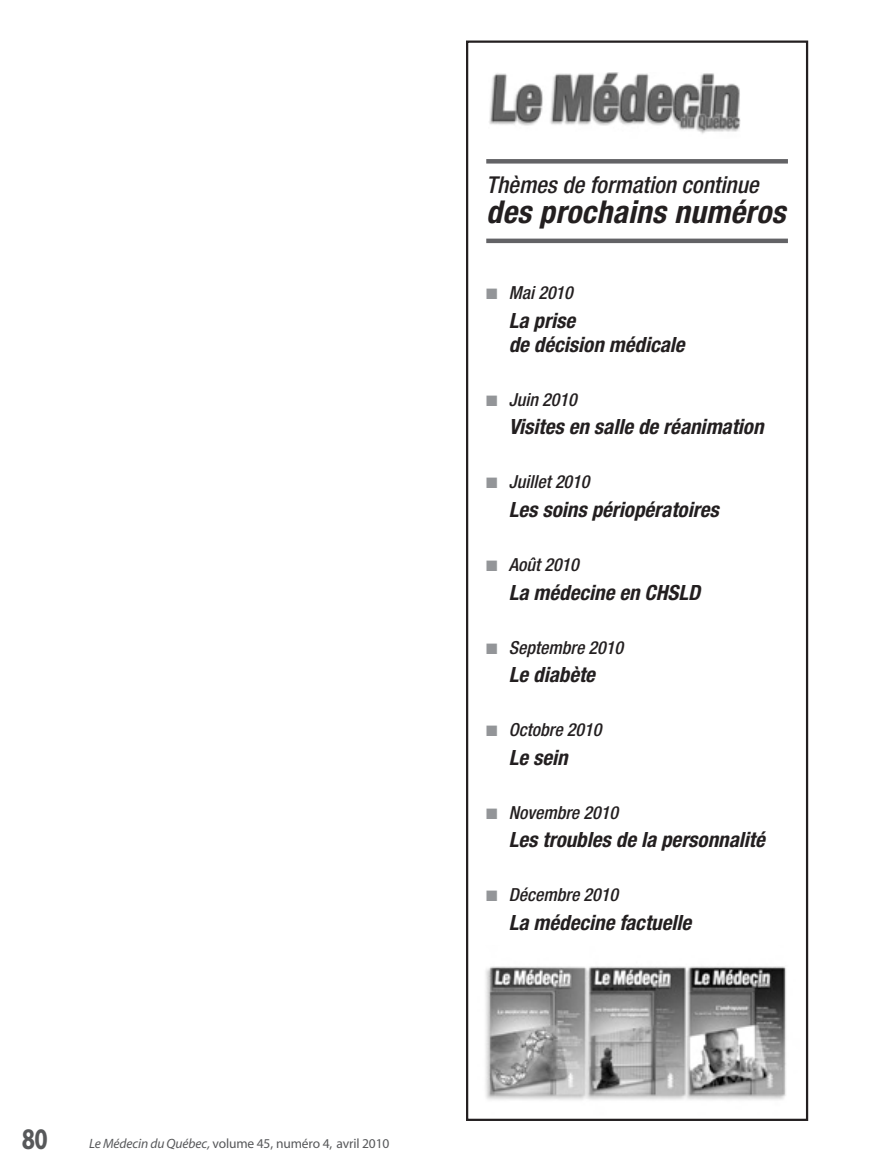
<style>
.page{position:relative;width:878px;height:1175px;background:#fff}
.page>*{position:absolute;margin:0;border:0;box-sizing:border-box;transform-origin:0 0}
.t1{font:italic 700 condensed 31.5px "Helvetica Neue";color:#231f20}
.t2{font:700 30px "Myriad";color:#57585a;scale:.8 1}
.t3{font:italic 500 condensed 23.25px "Helvetica Neue";color:#231f20}
.t4{font:italic 700 condensed 21px/24px "Helvetica Neue";color:#231f20}
.t5{font:italic 500 condensed 18px "Helvetica Neue";color:#231f20}
.t6{font:13.5px "Myriad";letter-spacing:-.01em;color:#57585a}
.s1{font-style:italic}
.s2{color:#939598}
</style>
<div class="page">
<div style="left:486px;top:159px;width:302px;height:5px;background:#636366"></div>
<div style="left:486px;top:238px;width:302px;height:5px;background:#636366"></div>
<div style="left:466px;top:40px;width:342px;height:1080px;border:2px solid #231f20"></div>
<img style="left:485px;top:966px;width:301px;height:134px">
<img style="left:489px;top:72px;width:252px;height:62px">
<h2 class="t2" style="left:22px;top:1127px;width:34px">80</h2>
<p class="t6" style="left:89px;top:1138px;width:301px"><span class="s1">Le Médecin du Québec,</span> volume 45, numéro 4, avril 2010</p>
<p class="t3" style="left:486px;top:176px;width:278px">Thèmes de formation continue</p>
<h1 class="t1" style="left:486px;top:200px;width:307px">des prochains numéros</h1>
<p class="t5" style="left:486px;top:286px;width:92px"><span class="s2">■</span> Mai2010</p>
<p class="t4" style="left:508px;top:310px;width:181px">La prise<br>de décision médicale</p>
<p class="t5" style="left:486px;top:393px;width:95px"><span class="s2">■</span> Juin 2010</p>
<p class="t4" style="left:508px;top:417px;width:260px">Visites en salle de réanimation</p>
<p class="t5" style="left:486px;top:475px;width:108px"><span class="s2">■</span> Juillet 2010</p>
<p class="t4" style="left:508px;top:499px;width:215px">Les soins périopératoires</p>
<p class="t5" style="left:486px;top:558px;width:98px"><span class="s2">■</span> Août 2010</p>
<p class="t4" style="left:508px;top:582px;width:197px">La médecine en CHSLD</p>
<p class="t5" style="left:486px;top:640px;width:142px"><span class="s2">■</span> Septembre 2010</p>
<p class="t4" style="left:508px;top:664px;width:92px">Le diabète</p>
<p class="t5" style="left:486px;top:723px;width:120px"><span class="s2">■</span> Octobre 2010</p>
<p class="t4" style="left:508px;top:747px;width:64px">Le sein</p>
<p class="t5" style="left:486px;top:805px;width:137px"><span class="s2">■</span> Novembre 2010</p>
<p class="t4" style="left:508px;top:829px;width:261px">Les troubles de la personnalité</p>
<p class="t5" style="left:486px;top:888px;width:137px"><span class="s2">■</span> Décembre 2010</p>
<p class="t4" style="left:508px;top:912px;width:188px">La médecine factuelle</p>
</div>
